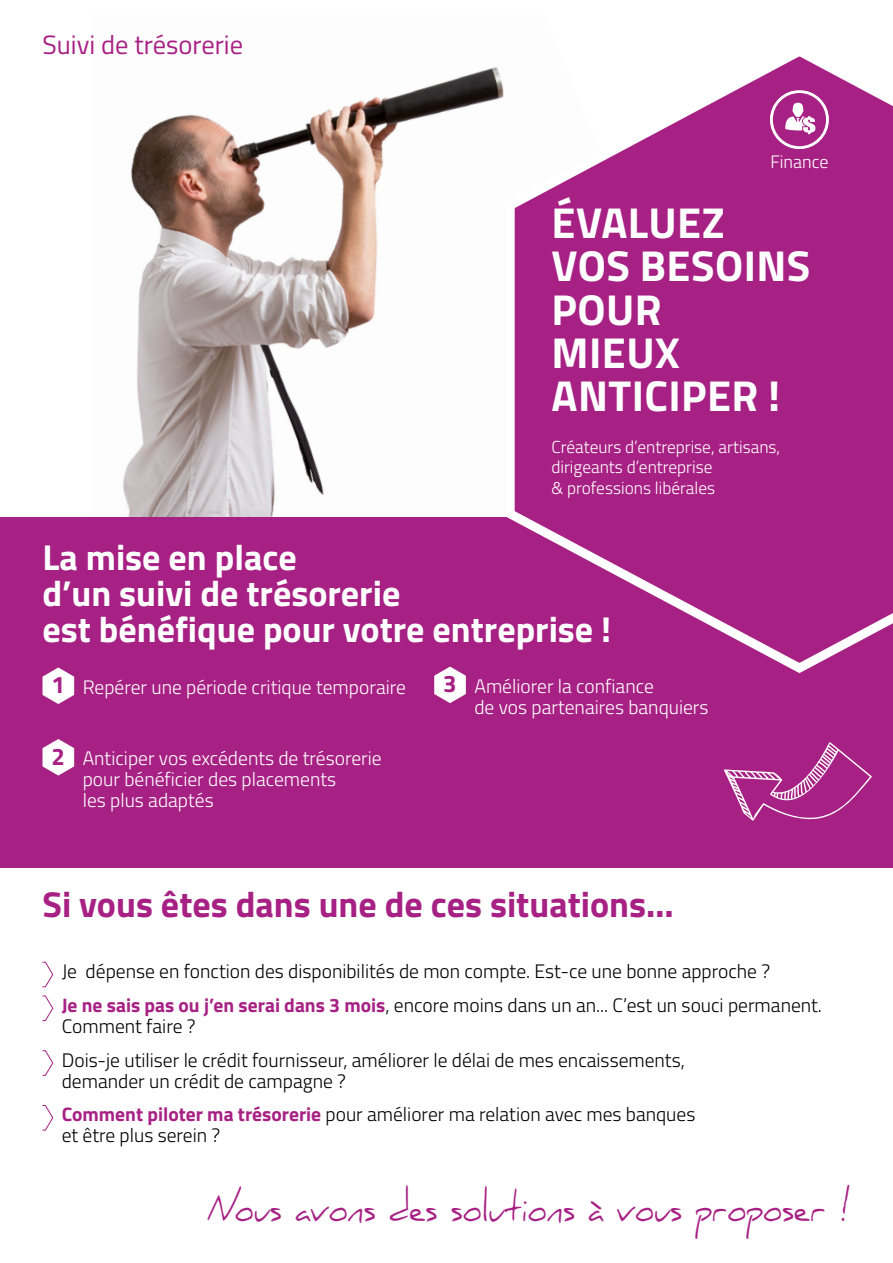
<style>
.page{position:relative;width:893px;height:1263px;background:#fff}
.page>*{position:absolute;margin:0;border:0;box-sizing:border-box;transform-origin:0 0}
.t1{font:700 43.35px/43.3px "Titillium";letter-spacing:.01em;color:#fff}
.t2{font:39.3px "Daniel";color:#a72184;scale:.8 1}
.t3{font:700 36px/36px "Titillium";color:#fff}
.t4{font:700 36px "Titillium";color:#a72184}
.t5{font:26.55px "Titillium";color:#a72184}
.t6{font:300 19.5px/33.8px "Titillium";color:#000}
.t7{font:300 19.5px/21px "Titillium";color:#fff}
.t8{font:300 18px "Titillium";color:#fff}
.t9{font:300 17.25px/20.9px "Titillium";color:#fff}
.s1{font-weight:700;font-size:24px;color:#a72184}
.s2{font-weight:700;color:#a72184}
</style>
<div class="page">
<img style="left:123px;top:67px;width:378px;height:450px">
<div style="left:0;top:517px;width:893px;height:350px;background:#a72184"></div>
<svg style="left:43px;top:667px;width:31px;height:37px"></svg>
<svg style="left:43px;top:739px;width:31px;height:36px"></svg>
<svg style="left:434px;top:667px;width:32px;height:36px"></svg>
<svg style="left:724px;top:742px;width:148px;height:79px"></svg>
<svg style="left:501px;top:56px;width:392px;height:617px"></svg>
<div style="left:551px;top:205px;width:333px;height:293px;background:#a72184"></div>
<svg style="left:42px;top:961px;width:12px;height:26px"></svg>
<svg style="left:42px;top:995px;width:12px;height:26px"></svg>
<svg style="left:42px;top:1050px;width:12px;height:26px"></svg>
<svg style="left:42px;top:1105px;width:12px;height:26px"></svg>
<svg style="left:770px;top:90px;width:59px;height:59px"></svg>
<h3 class="t5" style="left:43px;top:25px;width:202px">Suivi de trésorerie</h3>
<p class="t8" style="left:770px;top:148px;width:60px">Finance</p>
<h1 class="t1" style="left:552px;top:199px;width:260px">ÉVALUEZ<br>VOS BESOINS<br>POUR<br>MIEUX<br>ANTICIPER !</h1>
<p class="t9" style="left:551px;top:435px;width:230px">Créateurs d’entreprise, artisans, dirigeants d’entreprise<br>&amp; professions libérales</p>
<h3 class="t3" style="left:43px;top:538px;width:570px">La mise en place<br>d’un suivi de trésorerie<br>est bénéfique pour votre entreprise !</h3>
<p class="t7" style="left:52px;top:675px;width:356px"><span class="s1">1</span> Repérer une période critique temporaire</p>
<p class="t7" style="left:474px;top:674px;width:236px;text-indent:-31px"><span class="s1">3</span> Améliorer la confiance<br>de vos partenaires banquiers</p>
<p class="t7" style="left:83px;top:747px;width:300px;text-indent:-31px"><span class="s1">2</span> Anticiper vos excédents de trésorerie pour bénéficier des placements<br>les plus adaptés</p>
<h3 class="t4" style="left:43px;top:877px;width:633px">Si vous êtes dans une de ces situations…</h3>
<p class="t6" style="left:62px;top:953px;width:762px">Je dépense en fonction des disponibilités de mon compte. Est-ce une bonne approche ?<br><span class="s2">Je ne sais pas ou j’en serai dans 3 mois</span>, encore moins dans un an... C’est un souci permanent.</p>
<p class="t6" style="left:62px;top:1008px;width:625px">Comment faire ?<br>Dois-je utiliser le crédit fournisseur, améliorer le délai de mes encaissements,</p>
<p class="t6" style="left:62px;top:1063px;width:635px">demander un crédit de campagne ?<br><span class="s2">Comment piloter ma trésorerie</span> pour améliorer ma relation avec mes banques</p>
<p class="t6" style="left:62px;top:1118px;width:160px">et être plus serein ?</p>
<h2 class="t2" style="left:207px;top:1184px;width:806px">Nous avons des solutions à vous proposer !</h2>
</div>
